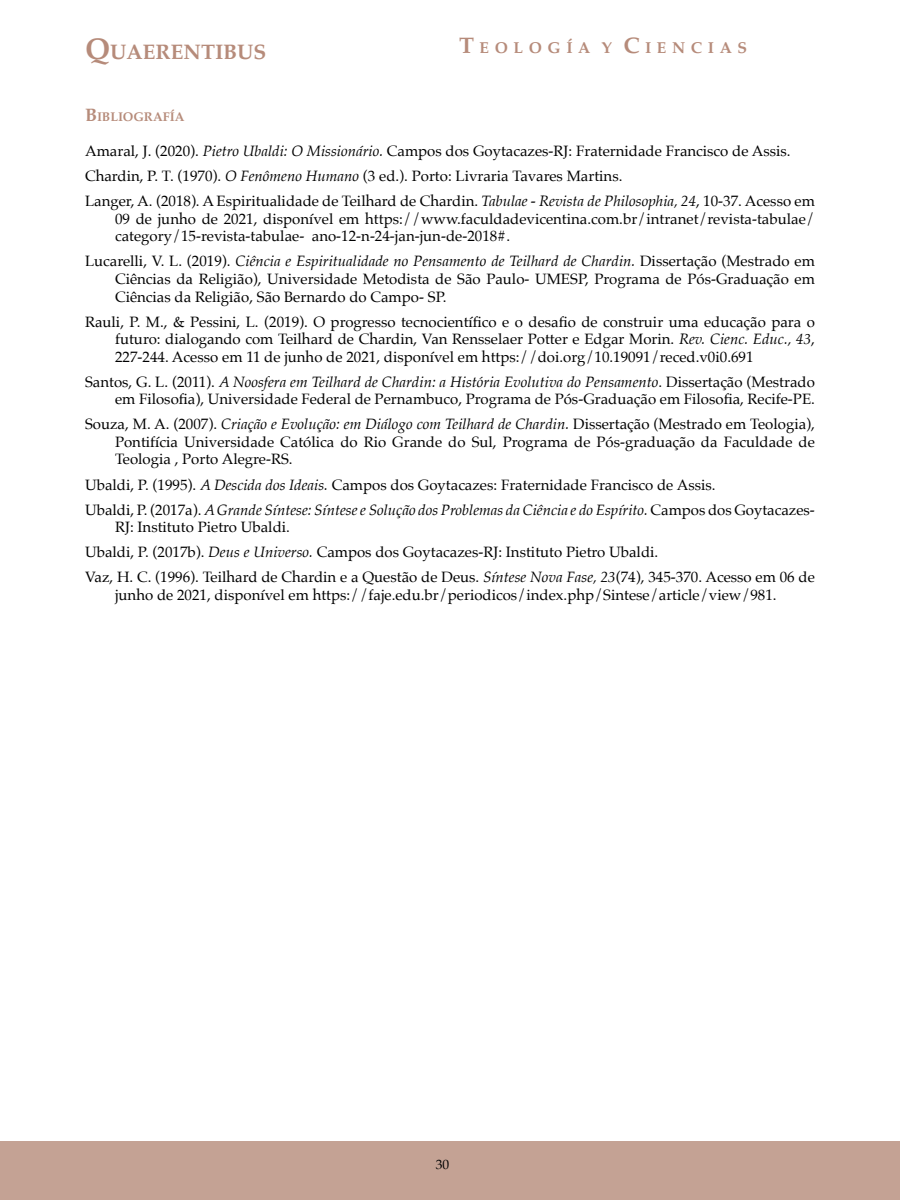
<style>
.page{position:relative;width:900px;height:1200px;background:#fff}
.page>*{position:absolute;margin:0;border:0;box-sizing:border-box;transform-origin:0 0}
.t1{font:700 21px "Palatino";color:#b68b7a}
.t2{font:700 15.75px "Palatino";letter-spacing:.355em;color:#b68b7a}
.t3{font:15px/17.5px "Palatino";color:#000001}
.t4{font:13.5px "Palatino";color:#000001}
.t5{font:700 12.6px "Palatino";color:#b68b7a}
.s1{font-size:30px}
.s2{font-size:22.5px}
.s3{font-size:18px}
.s4{font-style:italic}
</style>
<div class="page">
<div style="left:0;top:1142px;width:900px;height:58px;background:#c4a294"></div>
<h1 class="t1" style="left:85px;top:34px;width:183px"><span class="s1">Q</span>UAERENTIBUS</h1>
<p class="t2" style="left:459px;top:34px;width:290px"><span class="s2">T</span> EOLOGÍA Y <span class="s2">C</span> IENCIAS</p>
<p class="t5" style="left:85px;top:106px;width:101px"><span class="s3">B</span>IBLIOGRAFÍA</p>
<p class="t3" style="left:85px;top:139px;width:731px;line-height:25px">Amaral, J. (2020). <span class="s4">Pietro Ubaldi: O Missionário.</span> Campos dos Goytacazes-RJ: Fraternidade Francisco de Assis.<br>Chardin, P. T. (1970). <span class="s4">O Fenômeno Humano</span> (3 ed.). Porto: Livraria Tavares Martins.<br>Langer, A. (2018). A Espiritualidade de Teilhard de Chardin. <span class="s4">Tabulae - Revista de Philosophia, 24</span>, 10-37. Acesso em</p>
<p class="t3" style="left:115px;top:210px;width:701px">09 de junho de 2021, disponível em https://www.faculdadevicentina.com.br/intranet/revista-tabulae/ category/15-revista-tabulae- ano-12-n-24-jan-jun-de-2018#.</p>
<p class="t3" style="left:115px;top:253px;width:701px;text-align:justify;text-indent:-30px">Lucarelli, V. L. (2019). <span class="s4">Ciência e Espiritualidade no Pensamento de Teilhard de Chardin.</span> Dissertação (Mestrado em Ciências da Religião), Universidade Metodista de São Paulo- UMESP, Programa de Pós-Graduação em Ciências da Religião, São Bernardo do Campo- SP.</p>
<p class="t3" style="left:115px;top:313px;width:701px;text-align:justify;text-indent:-30px">Rauli, P. M., &amp; Pessini, L. (2019). O progresso tecnocientífico e o desafio de construir uma educação para o futuro: dialogando com Teilhard de Chardin, Van Rensselaer Potter e Edgar Morin. <span class="s4">Rev. Cienc. Educ., 43</span>, 227-244. Acesso em 11 de junho de 2021, disponível em https://doi.org/10.19091/reced.v0i0.691</p>
<p class="t3" style="left:85px;top:373px;width:731px;text-align:right">Santos, G. L. (2011). <span class="s4">A Noosfera em Teilhard de Chardin: a História Evolutiva do Pensamento</span>. Dissertação (Mestrado em Filosofia), Universidade Federal de Pernambuco, Programa de Pós-Graduação em Filosofia, Recife-PE.</p>
<p class="t3" style="left:115px;top:415px;width:701px;text-align:justify;text-indent:-30px">Souza, M. A. (2007). <span class="s4">Criação e Evolução: em Diálogo com Teilhard de Chardin.</span> Dissertação (Mestrado em Teologia), Pontifícia Universidade Católica do Rio Grande do Sul, Programa de Pós-graduação da Faculdade de Teologia , Porto Alegre-RS.</p>
<p class="t3" style="left:85px;top:472px;width:731px;line-height:25px">Ubaldi, P. (1995). <span class="s4">A Descida dos Ideais.</span> Campos dos Goytacazes: Fraternidade Francisco de Assis.<br>Ubaldi, P. (2017a). <span class="s4">A Grande Síntese: Síntese e Solução dos Problemas da Ciência e do Espírito.</span> Campos dos Goytacazes-</p>
<p class="t3" style="left:85px;top:514px;width:731px;line-height:25px;text-indent:30px">RJ: Instituto Pietro Ubaldi.<br>Ubaldi, P. (2017b). <span class="s4">Deus e Universo.</span> Campos dos Goytacazes-RJ: Instituto Pietro Ubaldi.<br>Vaz, H. C. (1996). Teilhard de Chardin e a Questão de Deus. <span class="s4">Síntese Nova Fase, 23</span>(74), 345-370. Acesso em 06 de</p>
<p class="t3" style="left:115px;top:586px;width:663px">junho de 2021, disponível em https://faje.edu.br/periodicos/index.php/Sintese/article/view/981.</p>
<p class="t4" style="left:436px;top:1153px;width:15px">30</p>
</div>
